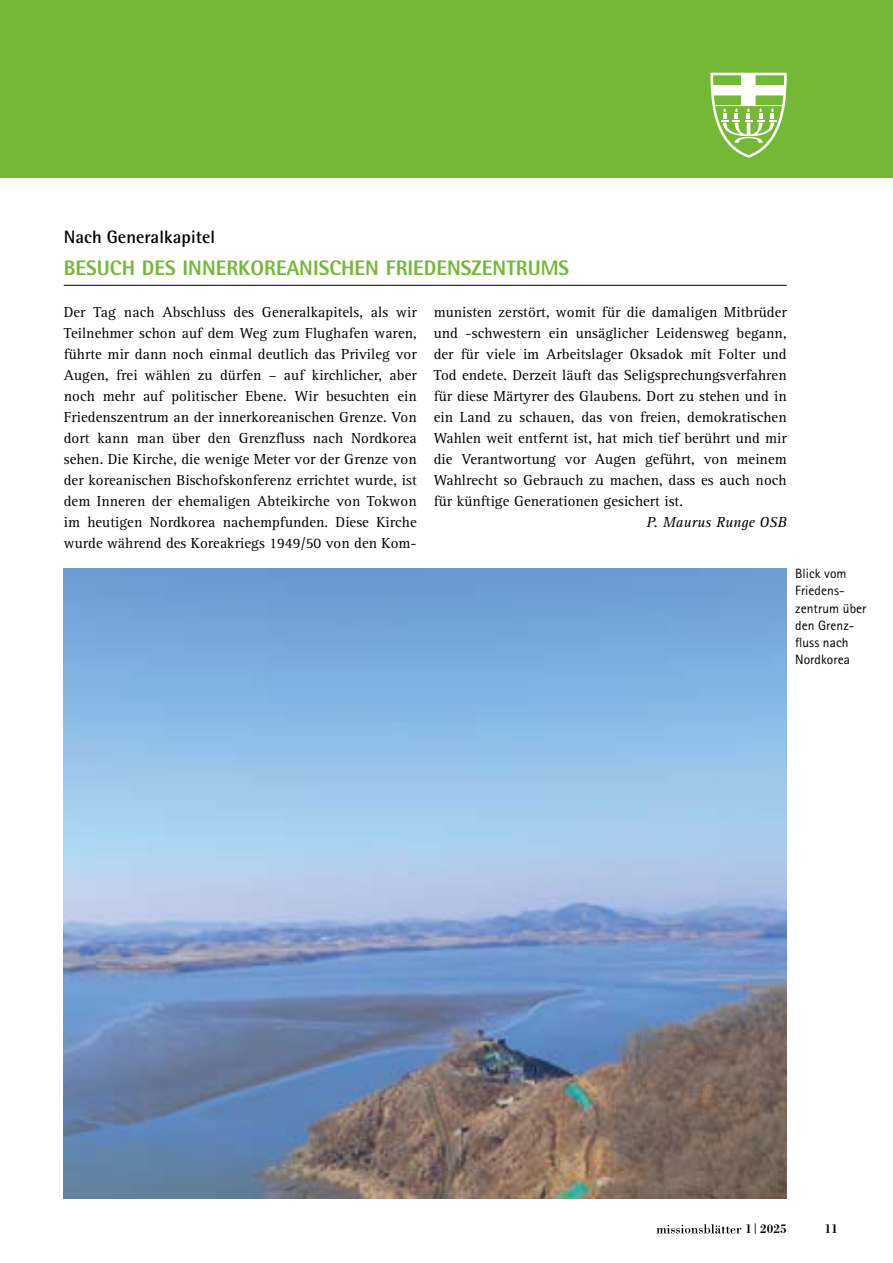
<style>
.page{position:relative;width:893px;height:1263px;background:#fff}
.page>*{position:absolute;margin:0;border:0;box-sizing:border-box;transform-origin:0 0}
.t1{font:800 21px "Rotis Semi Sans Pro";color:#75b836}
.t2{font:700 18px "Rotis Semi Sans Pro";letter-spacing:.005em;color:#000}
.t3{font:15px/21px "Rotis Serif Std";letter-spacing:.005em;color:#000;text-align:justify}
.t4{font:italic 15px "Rotis Serif Std";letter-spacing:.005em;color:#000}
.t5{font:13.5px/17.2px "Rotis Sans Serif Pro";letter-spacing:.005em;color:#000}
.t6{font:500 13.2px "Bodoni URW";color:#000}
.s1{font-weight:300}
</style>
<div class="page">
<svg style="left:656px;top:1224px;width:85px;height:9px"></svg>
<div style="left:0;top:0;width:893px;height:178px;background:#75b836"></div>
<svg style="left:710px;top:73px;width:77px;height:85px"></svg>
<hr style="left:64px;top:285px;width:723px;height:1px;background:#000">
<img style="left:64px;top:569px;width:723px;height:630px">
<p class="t2" style="left:64px;top:226px;width:153px">Nach Generalkapitel</p>
<h1 class="t1" style="left:64px;top:254px;width:507px">BESUCH DES INNERKOREANISCHEN FRIEDENSZENTRUMS</h1>
<p class="t3" style="left:64px;top:301px;width:354px">Der Tag nach Abschluss des Generalkapitels, als wir Teilnehmer schon auf dem Weg zum Flughafen waren, führte mir dann noch einmal deutlich das Privileg vor Augen, frei wählen zu dürfen – auf kirchlicher, aber noch mehr auf politischer Ebene. Wir besuchten ein Friedenszentrum an der innerkoreanischen Grenze. Von dort kann man über den Grenzfluss nach Nordkorea sehen. Die Kirche, die wenige Meter vor der Grenze von der koreanischen Bischofskonferenz errichtet wurde, ist dem Inneren der ehemaligen Abteikirche von Tokwon im heutigen Nordkorea nachempfunden. Diese Kirche wurde während des Koreakriegs 1949/50 von den Kom-</p>
<p class="t3" style="left:434px;top:301px;width:354px">munisten zerstört, womit für die damaligen Mitbrüder und -schwestern ein unsäglicher Leidensweg begann, der für viele im Arbeitslager Oksadok mit Folter und Tod endete. Derzeit läuft das Seligsprechungsverfahren für diese Märtyrer des Glaubens. Dort zu stehen und in ein Land zu schauen, das von freien, demokratischen Wahlen weit entfernt ist, hat mich tief berührt und mir die Verantwortung vor Augen geführt, von meinem Wahlrecht so Gebrauch zu machen, dass es auch noch für künftige Generationen gesichert ist.</p>
<p class="t4" style="left:646px;top:513px;width:142px">P. Maurus Runge OSB</p>
<p class="t5" style="left:795px;top:565px;width:73px">Blick vom<br>Friedens&shy;zentrum über den Grenz&shy;fluss nach<br>Nordkorea</p>
<p class="t6" style="left:745px;top:1221px;width:43px">1<span class="s1">|</span>2025</p>
<p class="t6" style="left:824px;top:1221px;width:15px">11</p>
</div>
